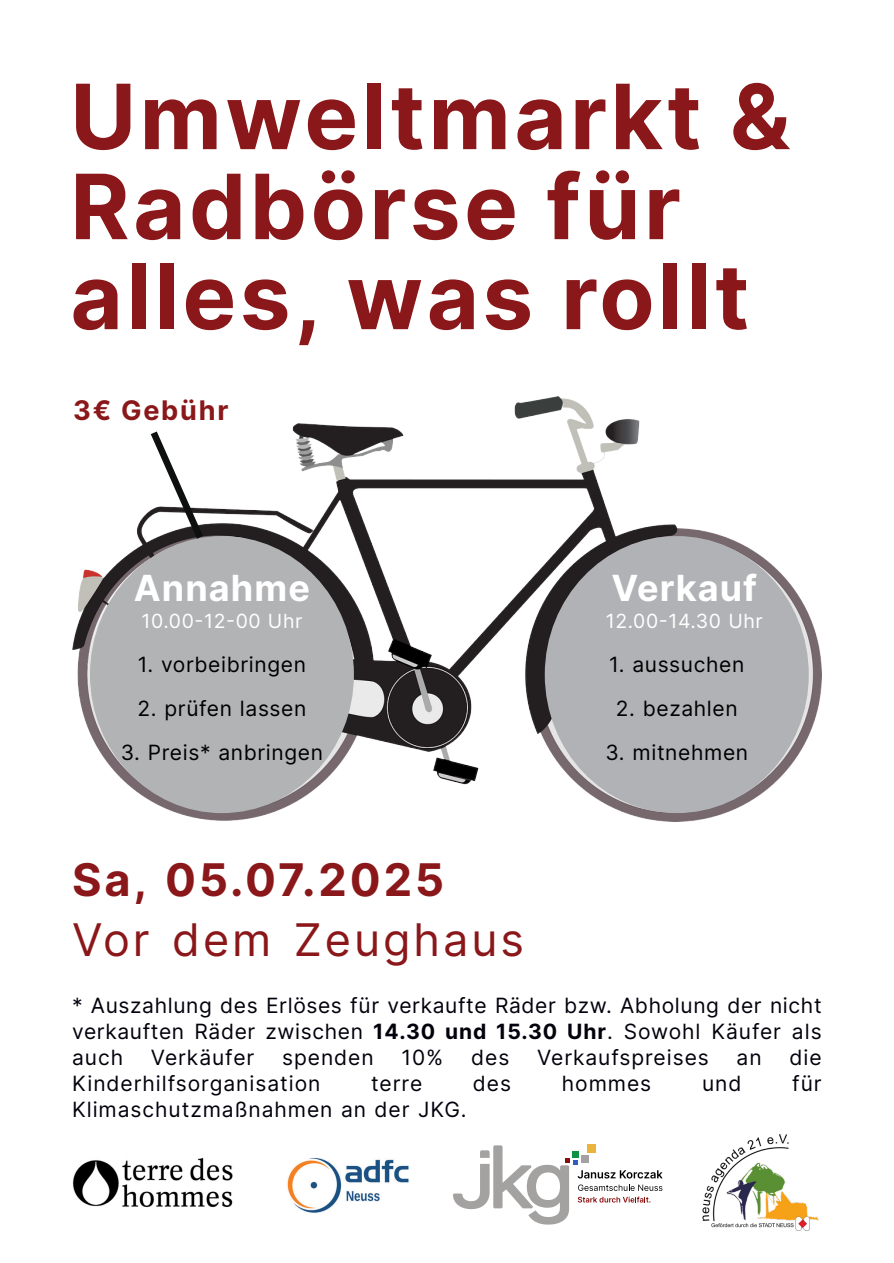
<style>
.page{position:relative;width:894px;height:1263px;background:#fff}
.page>*{position:absolute;margin:0;border:0;box-sizing:border-box;transform-origin:0 0}
.t1{font:700 90px/90px "Inter";letter-spacing:.04em;color:#8a1719}
.t2{font:45px "Inter";letter-spacing:.065em;color:#8a1719}
.t3{font:700 45px "Inter";letter-spacing:.065em;color:#8a1719}
.t4{font:700 36px "Inter";letter-spacing:.03em;color:#fff}
.t5{font:700 27px "Inter";letter-spacing:.065em;color:#8a1719}
.t6{font:21px/26px "Inter";letter-spacing:.045em;color:#03010c;text-align:justify}
.t7{font:21px "Inter";letter-spacing:.03em;color:#000}
.t8{font:19.5px "Inter";letter-spacing:.03em;color:#fff}
.s1{font-weight:700}
</style>
<div class="page">
<img style="left:72px;top:397px;width:749px;height:424px">
<img style="left:72px;top:1157px;width:161px;height:51px">
<div style="left:90px;top:536px;width:264px;height:277px;background:#b2b3b5;border-radius:50%"></div>
<div style="left:544px;top:536px;width:264px;height:277px;background:#b1b2b5;border-radius:50%"></div>
<img style="left:287px;top:1157px;width:122px;height:56px">
<div style="left:586px;top:1144px;width:9px;height:9px;background:#eab33b"></div>
<svg style="left:453px;top:1145px;width:209px;height:80px"></svg>
<img style="left:702px;top:1134px;width:117px;height:97px">
<svg style="left:151px;top:431px;width:52px;height:108px"></svg>
<h1 class="t1" style="left:70px;top:71px;width:721px">Umweltmarkt &amp;<br>Radbörse für alles, was rollt</h1>
<p class="t5" style="left:73px;top:394px;width:157px">3€ Gebühr</p>
<h3 class="t4" style="left:134px;top:566px;width:177px">Annahme</h3>
<p class="t8" style="left:141px;top:609px;width:162px">10.00-12-00 Uhr</p>
<p class="t7" style="left:138px;top:652px;width:169px">1. vorbeibringen</p>
<p class="t7" style="left:137px;top:695px;width:170px">2. prüfen lassen</p>
<p class="t7" style="left:121px;top:739px;width:204px">3. Preis* anbringen</p>
<h2 class="t3" style="left:72px;top:853px;width:373px">Sa, 05.07.2025</h2>
<h2 class="t2" style="left:72px;top:913px;width:453px">Vor dem Zeughaus</h2>
<h3 class="t4" style="left:611px;top:566px;width:147px">Verkauf</h3>
<p class="t8" style="left:605px;top:609px;width:158px">12.00-14.30 Uhr</p>
<p class="t7" style="left:609px;top:652px;width:136px">1. aussuchen</p>
<p class="t7" style="left:615px;top:695px;width:123px">2. bezahlen</p>
<p class="t7" style="left:605px;top:739px;width:144px">3. mitnehmen</p>
<p class="t6" style="left:72px;top:992px;width:750px">* Auszahlung des Erlöses für verkaufte Räder bzw. Abholung der nicht verkauften Räder zwischen <span class="s1">14.30 und 15.30 Uhr</span>. Sowohl Käufer als auch</p>
<p class="t6" style="left:151px;top:1044px;width:105px">Verkäufer</p>
<p class="t6" style="left:282px;top:1044px;width:93px">spenden</p>
<p class="t6" style="left:401px;top:1044px;width:43px">10%</p>
<p class="t6" style="left:471px;top:1044px;width:40px">des</p>
<p class="t6" style="left:537px;top:1044px;width:173px">Verkaufspreises</p>
<p class="t6" style="left:736px;top:1044px;width:27px">an</p>
<p class="t6" style="left:789px;top:1044px;width:34px">die</p>
<p class="t6" style="left:72px;top:1070px;width:250px">Kinderhilfsorganisation</p>
<p class="t6" style="left:371px;top:1070px;width:53px">terre</p>
<p class="t6" style="left:473px;top:1070px;width:40px">des</p>
<p class="t6" style="left:561px;top:1070px;width:91px">hommes</p>
<p class="t6" style="left:701px;top:1070px;width:41px">und</p>
<p class="t6" style="left:791px;top:1070px;width:31px">für</p>
<p class="t6" style="left:72px;top:1096px;width:396px">Klimaschutzmaßnahmen an der JKG.</p>
</div>
